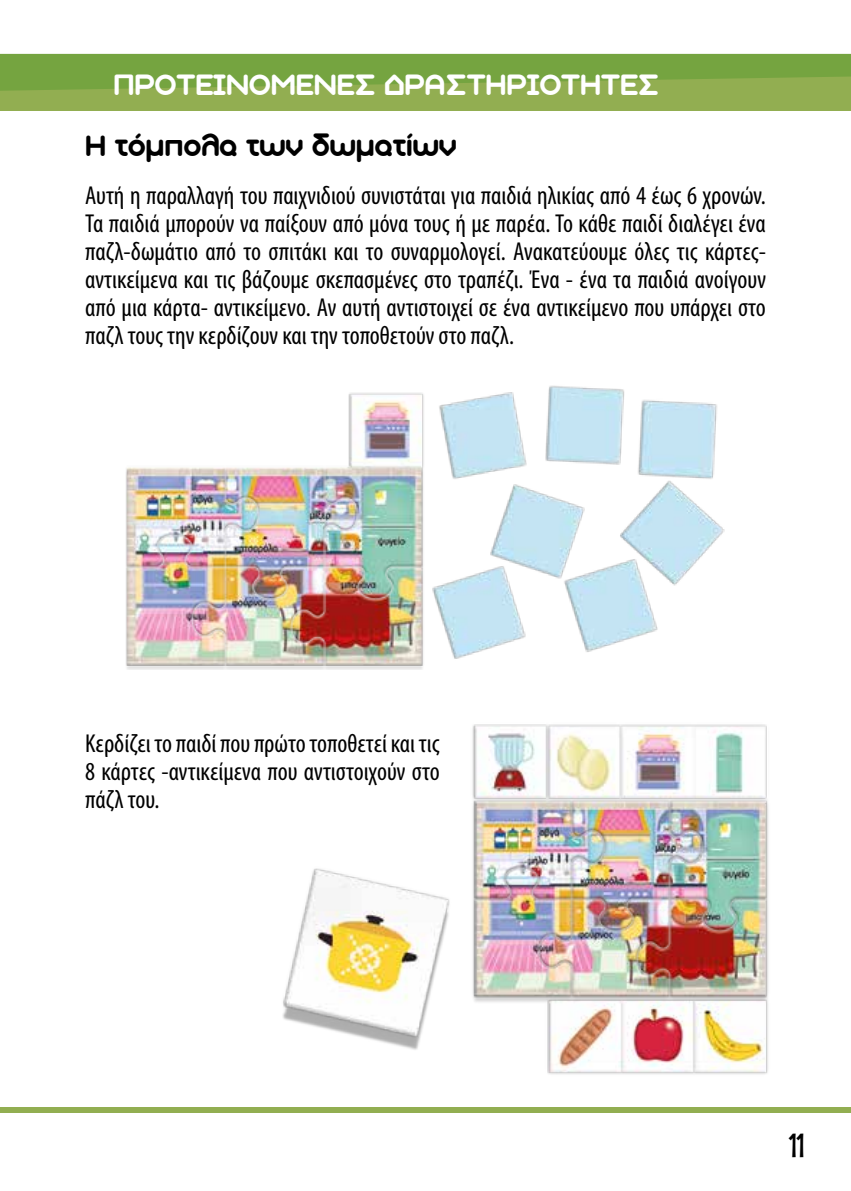
<style>
.page{position:relative;width:851px;height:1191px;background:#fff}
.page>*{position:absolute;margin:0;border:0;box-sizing:border-box;transform-origin:0 0}
.t1{font:32px "Aka Acid GR Soft Ice Cream";color:#fff}
.t2{font:32px "Aka Acid GR Soft Ice Cream";color:#000}
.t3{font:condensed 26px/28px "Myriad Pro";color:#000;text-align:justify}
.t4{font:24px "KG She Persisted";color:#000}
</style>
<div class="page">
<img style="left:126px;top:385px;width:599px;height:285px">
<img style="left:282px;top:724px;width:487px;height:351px">
<div style="left:0;top:54px;width:850px;height:57px;background:#92ae51"></div>
<svg style="left:0;top:54px;width:850px;height:37px"></svg>
<div style="left:0;top:1107px;width:850px;height:5px;background:#92ae51"></div>
<p class="t1" style="left:113px;top:68px;width:547px">ΠΡΟΤΕΙΝΟΜΕΝΕΣ ΔΡΑΣΤΗΡΙΟΤΗΤΕΣ</p>
<p class="t2" style="left:85px;top:130px;width:373px">Η τόμπολα των δωματίων</p>
<p class="t3" style="left:85px;top:182px;width:682px">Αυτή η παραλλαγή του παιχνιδιού συνιστάται για παιδιά ηλικίας από 4 έως 6 χρονών.<br>Τα παιδιά μπορούν να παίξουν από μόνα τους ή με παρέα. Το κάθε παιδί διαλέγει ένα παζλ-δωμάτιο από το σπιτάκι και το συναρμολογεί. Ανακατεύουμε όλες τις κάρτες&shy;αντικείμενα και τις βάζουμε σκεπασμένες στο τραπέζι. Ένα - ένα τα παιδιά ανοίγουν από μια κάρτα- αντικείμενο. Αν αυτή αντιστοιχεί σε ένα αντικείμενο που υπάρχει στο παζλ τους την κερδίζουν και την τοποθετούν στο παζλ.</p>
<p class="t3" style="left:85px;top:730px;width:356px">Κερδίζει το παιδί που πρώτο τοποθετεί και τις 8 κάρτες -αντικείμενα που αντιστοιχούν στο πάζλ του.</p>
<p class="t4" style="left:788px;top:1127px;width:17px">11</p>
</div>
